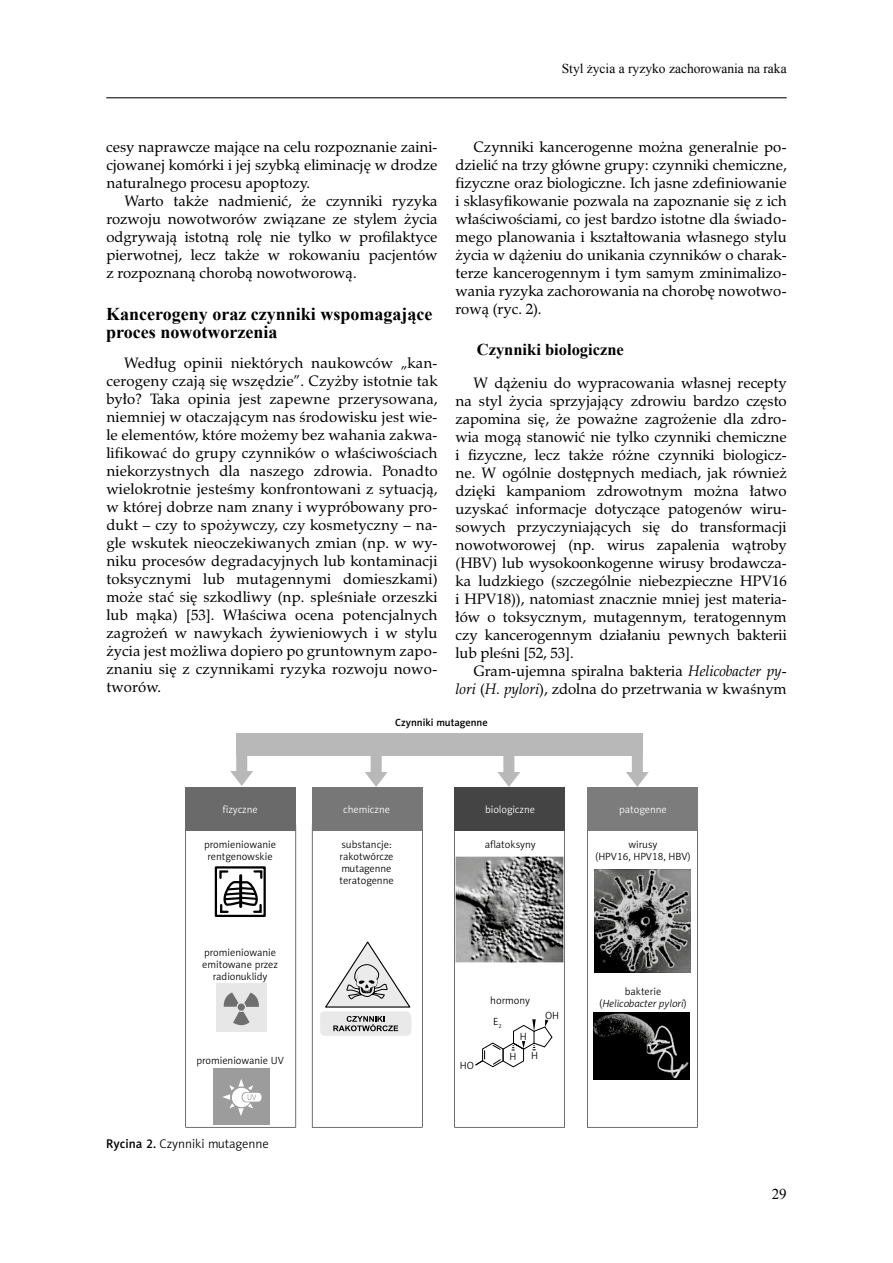
<style>
.page{position:relative;width:893px;height:1263px;background:#fff}
.page>*{position:absolute;margin:0;border:0;box-sizing:border-box;transform-origin:0 0}
.t1{font:700 18px/18px "Times New Roman";color:#000}
.t2{font:700 16.5px "Times New Roman";color:#000}
.t3{font:15px/18px "Zapf Calligr PL";color:#000;text-align:justify}
.t4{font:15px "Times New Roman";color:#000}
.t5{font:13.5px "Times New Roman";color:#000}
.t6{font:12.75px "Naomi Sans EFN Light";color:#000}
.t7{font:10.5px/12px "Naomi Sans EFN Light";color:#000;text-align:center}
.t8{font:10.5px "Naomi Sans EFN Light";color:#fff}
.t9{font:italic 10.5px/12px "Naomi Sans EFN Light";color:#000;text-align:center}
.t10{font:10.5px "Naomi Sans EFN Medium";color:#000}
.s1{font-style:italic}
.s2{font-family:"Naomi Sans EFN Medium"}
.s3{font-style:normal}
</style>
<div class="page">
<hr style="left:106px;top:97px;width:681px;height:1px;background:#000">
<svg style="left:587px;top:830px;width:111px;height:297px"></svg>
<svg style="left:365px;top:756px;width:23px;height:31px"></svg>
<svg style="left:230px;top:756px;width:23px;height:30px"></svg>
<svg style="left:497px;top:756px;width:23px;height:31px"></svg>
<svg style="left:626px;top:756px;width:23px;height:31px"></svg>
<div style="left:236px;top:733px;width:407px;height:23px;background:#b9b8b8"></div>
<div style="left:185px;top:787px;width:111px;height:43px;background:#6b6a6a"></div>
<div style="left:312px;top:787px;width:111px;height:43px;background:#777"></div>
<div style="left:454px;top:787px;width:111px;height:44px;background:#454444"></div>
<div style="left:587px;top:787px;width:111px;height:43px;background:#7c7c7c"></div>
<img style="left:595px;top:869px;width:95px;height:103px">
<svg style="left:454px;top:831px;width:111px;height:296px"></svg>
<svg style="left:312px;top:830px;width:111px;height:297px"></svg>
<svg style="left:185px;top:830px;width:111px;height:297px"></svg>
<div style="left:215px;top:866px;width:51px;height:51px;border:2px solid #000"></div>
<img style="left:594px;top:1012px;width:95px;height:68px">
<p class="t5" style="left:562px;top:60px;width:226px">Styl życia a ryzyko zachorowania na raka</p>
<p class="t3" style="left:106px;top:138px;width:333px">cesy naprawcze mające na celu rozpoznanie zaini&shy;cjowanej komórki i jej szybką eliminację w drodze naturalnego procesu apoptozy.</p>
<p class="t3" style="left:106px;top:192px;width:333px;text-indent:18px">Warto także nadmienić, że czynniki ryzyka rozwoju nowotworów związane ze stylem życia odgrywają istotną rolę nie tylko w profilaktyce pierwotnej, lecz także w rokowaniu pacjentów z rozpoznaną chorobą nowotworową.</p>
<p class="t1" style="left:106px;top:304px;width:328px">Kancerogeny oraz czynniki wspomagające proces nowotworzenia</p>
<p class="t3" style="left:106px;top:354px;width:333px;text-indent:18px">Według opinii niektórych naukowców „kan&shy;cerogeny czają się wszędzie”. Czyżby istotnie tak było? Taka opinia jest zapewne przerysowana, niemniej w otaczającym nas środowisku jest wie&shy;le elementów, które możemy bez wahania zakwa&shy;lifikować do grupy czynników o właściwościach niekorzystnych dla naszego zdrowia. Ponadto wielokrotnie jesteśmy konfrontowani z sytuacją, w której dobrze nam znany i wypróbowany pro&shy;dukt – czy to spożywczy, czy kosmetyczny – na&shy;gle wskutek nieoczekiwanych zmian (np. w wy&shy;niku procesów degradacyjnych lub kontaminacji toksycznymi lub mutagennymi domieszkami) może stać się szkodliwy (np. spleśniałe orzeszki lub mąka) [53]. Właściwa ocena potencjalnych zagrożeń w nawykach żywieniowych i w stylu życia jest możliwa dopiero po gruntownym zapo&shy;znaniu się z czynnikami ryzyka rozwoju nowo&shy;tworów.</p>
<p class="t3" style="left:455px;top:138px;width:333px;text-indent:18px">Czynniki kancerogenne można generalnie po&shy;dzielić na trzy główne grupy: czynniki chemiczne, fizyczne oraz biologiczne. Ich jasne zdefiniowanie i sklasyfikowanie pozwala na zapoznanie się z ich właściwościami, co jest bardzo istotne dla świado&shy;mego planowania i kształtowania własnego stylu życia w dążeniu do unikania czynników o charak&shy;terze kancerogennym i tym samym zminimalizo&shy;wania ryzyka zachorowania na chorobę nowotwo&shy;rową (ryc. 2).</p>
<p class="t2" style="left:477px;top:338px;width:149px">Czynniki biologiczne</p>
<p class="t3" style="left:455px;top:373px;width:333px;text-indent:18px">W dążeniu do wypracowania własnej recepty na styl życia sprzyjający zdrowiu bardzo często zapomina się, że poważne zagrożenie dla zdro&shy;wia mogą stanowić nie tylko czynniki chemiczne i fizyczne, lecz także różne czynniki biologicz&shy;ne. W ogólnie dostępnych mediach, jak również dzięki kampaniom zdrowotnym można łatwo uzyskać informacje dotyczące patogenów wiru&shy;sowych przyczyniających się do transformacji nowotworowej (np. wirus zapalenia wątroby (HBV) lub wysokoonkogenne wirusy brodawcza&shy;ka ludzkiego (szczególnie niebezpieczne HPV16 i HPV18)), natomiast znacznie mniej jest materia&shy;łów o toksycznym, mutagennym, teratogennym czy kancerogennym działaniu pewnych bakterii lub pleśni [52, 53].</p>
<p class="t3" style="left:456px;top:661px;width:333px;text-align:right">Gram-ujemna spiralna bakteria <span class="s1">Helicobacter py&shy;lori</span> (<span class="s1">H. pylori</span>), zdolna do przetrwania w kwaśnym</p>
<p class="t10" style="left:395px;top:716px;width:94px">Czynniki mutagenne</p>
<p class="t8" style="left:222px;top:803px;width:37px">fizyczne</p>
<p class="t8" style="left:343px;top:803px;width:48px">chemiczne</p>
<p class="t8" style="left:485px;top:803px;width:51px">biologiczne</p>
<p class="t8" style="left:619px;top:803px;width:49px">patogenne</p>
<p class="t7" style="left:204px;top:838px;width:73px">promieniowanie rentgenowskie</p>
<p class="t7" style="left:339px;top:838px;width:56px;text-align:left">substancje: rakotwórcze mutagenne teratogenne</p>
<p class="t7" style="left:485px;top:838px;width:52px">aflatoksyny</p>
<p class="t7" style="left:595px;top:838px;width:97px">wirusy<br>(HPV16, HPV18, HBV)</p>
<p class="t7" style="left:202px;top:946px;width:77px">promieniowanie emitowane przez radionuklidy</p>
<p class="t7" style="left:196px;top:1054px;width:89px">promieniowanie UV</p>
<p class="t6" style="left:106px;top:1136px;width:164px"><span class="s2">Rycina 2.</span> Czynniki mutagenne</p>
<p class="t7" style="left:460px;top:1059px;width:16px">HO</p>
<p class="t7" style="left:490px;top:990px;width:41px;line-height:20.4px;text-align:left">hormony<br>E<sub>2</sub></p>
<p class="t7" style="left:520px;top:1030px;width:8px">H</p>
<p class="t7" style="left:510px;top:1050px;width:8px">H</p>
<p class="t7" style="left:531px;top:1050px;width:8px">H</p>
<p class="t7" style="left:545px;top:1010px;width:16px">OH</p>
<p class="t9" style="left:599px;top:986px;width:89px"><span class="s3">bakterie (</span>Helicobacter pylori<span class="s3">)</span></p>
<p class="t4" style="left:772px;top:1184px;width:16px">29</p>
</div>
